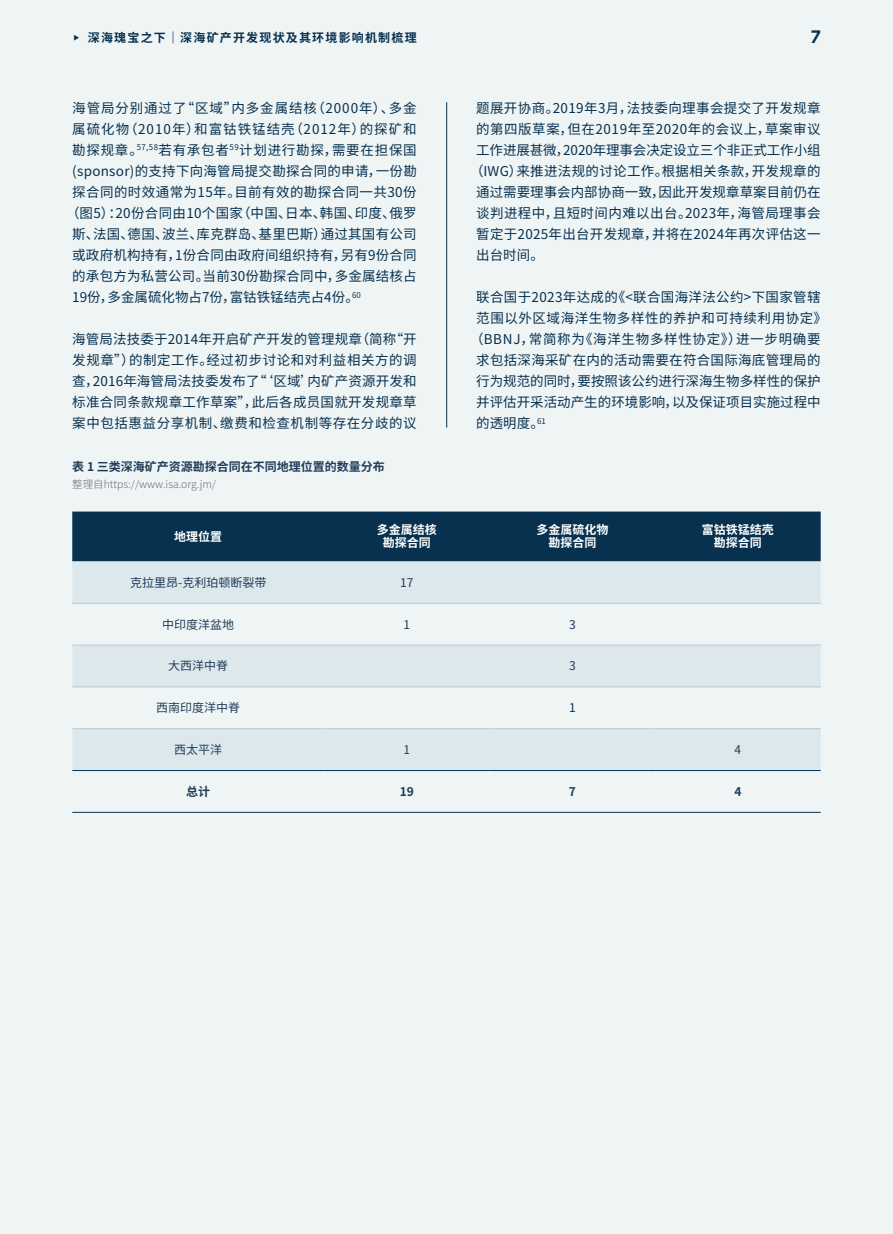
<style>
.page{position:relative;width:893px;height:1234px;background:#fff}
.page>*{position:absolute;margin:0;border:0;box-sizing:border-box;transform-origin:0 0}
.t1{font:18px "Sanctuary LC";color:#07314f}
.内文9号15_5行距{font:13.5px/21px "Noto Sans SC";letter-spacing:.02em;color:#07314f;text-align:justify}
.内文9号15_5行距-2{font:13.5px "Noto Sans SC";color:#07314f}
.内文9号15_5行距-3{font:13.5px "Noto Sans SC";letter-spacing:.055em;color:#07314f}
.内文9号15_5行距-4{font:13.5px "Noto Sans SC";letter-spacing:.04em;color:#07314f}
.内文9号15_5行距-5{font:13.5px "Noto Sans SC";letter-spacing:.075em;color:#07314f}
.内文9号15_5行距-6{font:13.5px "Noto Sans SC";letter-spacing:.065em;color:#07314f}
.内文9号15_5行距-7{font:13.5px "Noto Sans SC";letter-spacing:-.01em;color:#07314f}
.t2{font:12px "Noto Sans SC";color:#1f3d59}
.t3{font:700 12px "Noto Sans SC";color:#fff}
.t4{font:700 12px "Noto Sans SC";color:#1f3d59}
.t5{font:700 12px "Noto Sans SC";letter-spacing:.1em;color:#07314f}
.t6{font:12px "Noto Sans SC";color:#07314f}
.t7{font:300 10.5px "Noto Sans SC";color:#6c6d70}
.s1{font-size:6px}
</style>
<div class="page">
<div style="left:0;top:0;width:893px;height:1233px;background:#eff4f5"></div>
<div style="left:72px;top:511px;width:749px;height:50px;background:#07314f"></div>
<div style="left:72px;top:561px;width:749px;height:42px;background:#dde8ed"></div>
<svg style="left:72px;top:645px;width:749px;height:127px;fill:#dde8ed"></svg>
<hr style="left:72px;top:603px;width:252px;height:1px;background:#b2c9d5">
<hr style="left:72px;top:644px;width:252px;height:1px;background:#b2c9d5">
<hr style="left:72px;top:686px;width:252px;height:1px;background:#b2c9d5">
<hr style="left:72px;top:728px;width:252px;height:1px;background:#b2c9d5">
<hr style="left:324px;top:603px;width:166px;height:1px;background:#b2c9d5">
<hr style="left:324px;top:644px;width:166px;height:1px;background:#b2c9d5">
<hr style="left:324px;top:686px;width:166px;height:1px;background:#b2c9d5">
<hr style="left:324px;top:728px;width:166px;height:1px;background:#b2c9d5">
<hr style="left:490px;top:603px;width:165px;height:1px;background:#b2c9d5">
<hr style="left:490px;top:644px;width:165px;height:1px;background:#b2c9d5">
<hr style="left:490px;top:686px;width:165px;height:1px;background:#b2c9d5">
<hr style="left:490px;top:728px;width:165px;height:1px;background:#b2c9d5">
<hr style="left:655px;top:603px;width:166px;height:1px;background:#b2c9d5">
<hr style="left:655px;top:644px;width:166px;height:1px;background:#b2c9d5">
<hr style="left:655px;top:686px;width:166px;height:1px;background:#b2c9d5">
<hr style="left:655px;top:728px;width:166px;height:1px;background:#b2c9d5">
<hr style="left:72px;top:770px;width:252px;height:1px;background:#07314f">
<hr style="left:324px;top:770px;width:166px;height:1px;background:#07314f">
<hr style="left:490px;top:770px;width:165px;height:1px;background:#07314f">
<hr style="left:655px;top:770px;width:166px;height:1px;background:#07314f">
<hr style="left:72px;top:811px;width:252px;height:1px;background:#07314f">
<hr style="left:324px;top:811px;width:166px;height:1px;background:#07314f">
<hr style="left:490px;top:811px;width:165px;height:1px;background:#07314f">
<hr style="left:655px;top:811px;width:166px;height:1px;background:#07314f">
<hr style="left:446px;top:102px;width:1px;height:325px;background:#07314f">
<p class="t5" style="left:73px;top:31px;width:345px"><span class="s1">▶</span> 深海瑰宝之下｜深海矿产开发现状及其环境影响机制梳理</p>
<p class="t1" style="left:811px;top:26px;width:11px">7</p>
<p class="内文9号15_5行距-6" style="left:72px;top:100px;width:346px">海管局分别通过了“区域”内多金属结核（2000年）、多金</p>
<p class="内文9号15_5行距-5" style="left:72px;top:121px;width:346px">属硫化物（2010年）和富钴铁锰结壳（2012年）的探矿和</p>
<p class="内文9号15_5行距-3" style="left:72px;top:142px;width:346px">勘探规章。<sup>57,58</sup>若有承包者<sup>59</sup>计划进行勘探，需要在担保国</p>
<p class="内文9号15_5行距" style="left:72px;top:161px;width:346px">(sponsor)的支持下向海管局提交勘探合同的申请，一份勘</p>
<p class="内文9号15_5行距" style="left:72px;top:182px;width:346px">探合同的时效通常为15年。目前有效的勘探合同一共30份</p>
<p class="内文9号15_5行距" style="left:66px;top:203px;width:352px">（图5）：20份合同由10个国家（中国、日本、韩国、印度、俄罗</p>
<p class="内文9号15_5行距" style="left:72px;top:224px;width:346px">斯、法国、德国、波兰、库克群岛、基里巴斯）通过其国有公司</p>
<p class="内文9号15_5行距" style="left:72px;top:245px;width:346px">或政府机构持有，1份合同由政府间组织持有，另有9份合同</p>
<p class="内文9号15_5行距" style="left:72px;top:266px;width:346px">的承包方为私营公司。当前30份勘探合同中，多金属结核占</p>
<p class="内文9号15_5行距-2" style="left:72px;top:289px;width:290px">19份，多金属硫化物占7份，富钴铁锰结壳占4份。<sup>60</sup></p>
<p class="内文9号15_5行距" style="left:72px;top:329px;width:346px">海管局法技委于2014年开启矿产开发的管理规章（简称“开发规章”）的制定工作。经过初步讨论和对利益相关方的调查，2016年海管局法技委发布了“‘区域’内矿产资源开发和标准合同条款规章工作草案”，此后各成员国就开发规章草案中包括惠益分享机制、缴费和检查机制等存在分歧的议</p>
<p class="t4" style="left:72px;top:460px;width:314px">表 1 三类深海矿产资源勘探合同在不同地理位置的数量分布</p>
<p class="t7" style="left:72px;top:478px;width:145px">整理自https://www.isa.org.jm/</p>
<p class="t3" style="left:174px;top:530px;width:49px">地理位置</p>
<p class="t3" style="left:377px;top:522px;width:61px">多金属结核</p>
<p class="t3" style="left:383px;top:536px;width:49px">勘探合同</p>
<p class="内文9号15_5行距" style="left:476px;top:98px;width:346px">题展开协商。2019年3月，法技委向理事会提交了开发规章</p>
<p class="内文9号15_5行距-4" style="left:476px;top:121px;width:346px">的第四版草案，但在2019年至2020年的会议上，草案审议</p>
<p class="内文9号15_5行距-7" style="left:476px;top:142px;width:346px">工作进展甚微，2020年理事会决定设立三个非正式工作小组</p>
<p class="内文9号15_5行距" style="left:470px;top:161px;width:352px">（IWG）来推进法规的讨论工作。根据相关条款，开发规章的</p>
<p class="内文9号15_5行距-2" style="left:476px;top:184px;width:346px">通过需要理事会内部协商一致，因此开发规章草案目前仍在</p>
<p class="内文9号15_5行距" style="left:476px;top:203px;width:346px">谈判进程中，且短时间内难以出台。2023年，海管局理事会</p>
<p class="内文9号15_5行距" style="left:476px;top:224px;width:346px">暂定于2025年出台开发规章，并将在2024年再次评估这一</p>
<p class="内文9号15_5行距" style="left:476px;top:245px;width:69px">出台时间。</p>
<p class="内文9号15_5行距" style="left:476px;top:287px;width:346px">联合国于2023年达成的《&lt;联合国海洋法公约&gt;下国家管辖</p>
<p class="内文9号15_5行距-4" style="left:476px;top:310px;width:352px">范围以外区域海洋生物多样性的养护和可持续利用协定》</p>
<p class="内文9号15_5行距-3" style="left:470px;top:331px;width:352px">（BBNJ，常简称为《海洋生物多样性协定》）进一步明确要</p>
<p class="内文9号15_5行距" style="left:476px;top:350px;width:346px">求包括深海采矿在内的活动需要在符合国际海底管理局的</p>
<p class="内文9号15_5行距-2" style="left:476px;top:373px;width:346px">行为规范的同时，要按照该公约进行深海生物多样性的保护</p>
<p class="内文9号15_5行距-2" style="left:476px;top:394px;width:346px">并评估开采活动产生的环境影响，以及保证项目实施过程中</p>
<p class="内文9号15_5行距" style="left:476px;top:413px;width:71px">的透明度。<sup>61</sup></p>
<p class="t3" style="left:536px;top:522px;width:73px">多金属硫化物</p>
<p class="t3" style="left:548px;top:536px;width:49px">勘探合同</p>
<p class="t3" style="left:702px;top:522px;width:73px">富钴铁锰结壳</p>
<p class="t3" style="left:714px;top:536px;width:49px">勘探合同</p>
<p class="t2" style="left:130px;top:575px;width:138px">克拉里昂-克利珀顿断裂带</p>
<p class="t2" style="left:400px;top:575px;width:15px">17</p>
<p class="t2" style="left:162px;top:617px;width:73px">中印度洋盆地</p>
<p class="t2" style="left:404px;top:617px;width:8px">1</p>
<p class="t2" style="left:569px;top:617px;width:8px">3</p>
<p class="t2" style="left:168px;top:659px;width:61px">大西洋中脊</p>
<p class="t2" style="left:569px;top:659px;width:8px">3</p>
<p class="t2" style="left:156px;top:701px;width:85px">西南印度洋中脊</p>
<p class="t6" style="left:569px;top:701px;width:8px">1</p>
<p class="t2" style="left:174px;top:742px;width:49px">西太平洋</p>
<p class="t2" style="left:404px;top:742px;width:8px">1</p>
<p class="t2" style="left:735px;top:742px;width:8px">4</p>
<p class="t4" style="left:186px;top:784px;width:25px">总计</p>
<p class="t4" style="left:400px;top:784px;width:16px">19</p>
<p class="t4" style="left:569px;top:784px;width:9px">7</p>
<p class="t4" style="left:734px;top:784px;width:9px">4</p>
</div>
